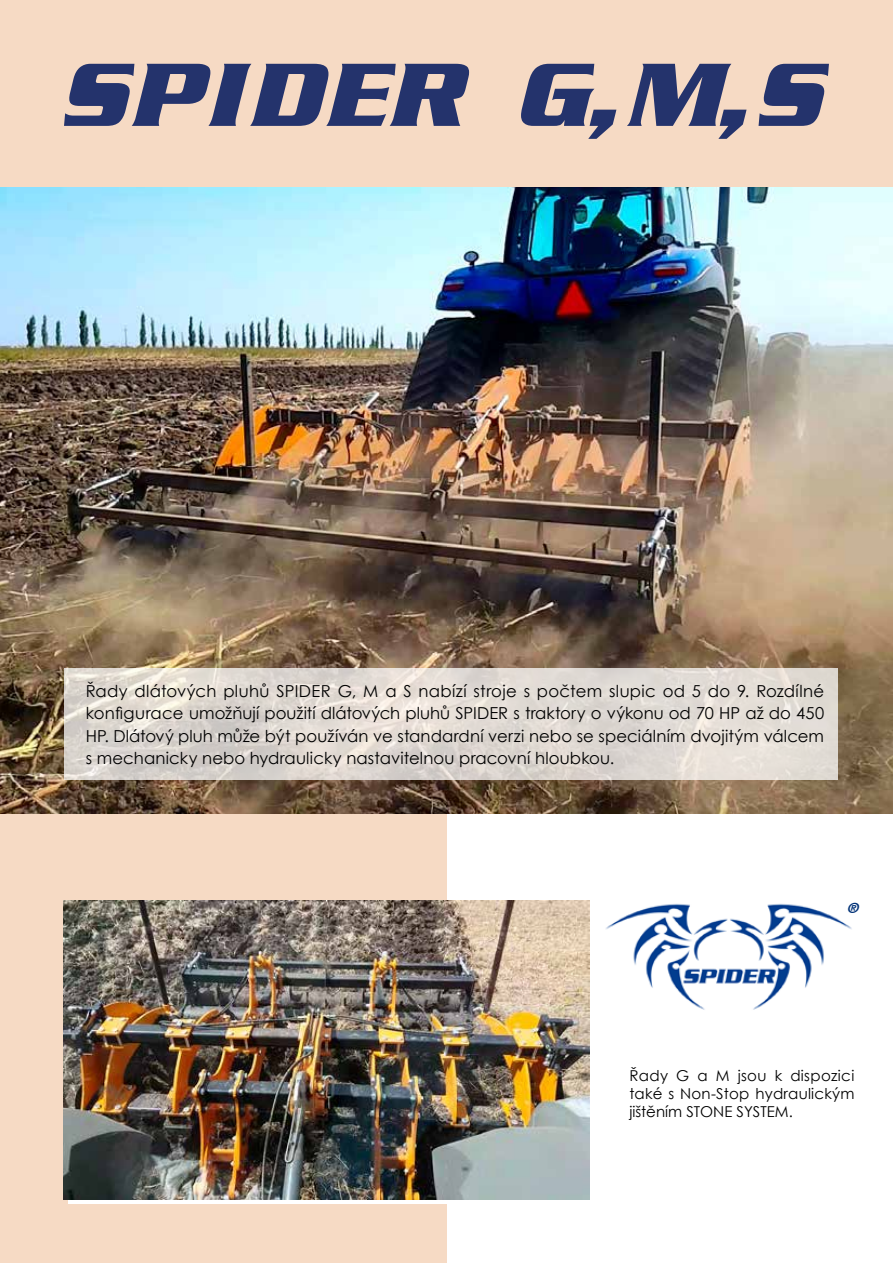
<style>
.page{position:relative;width:893px;height:1263px;background:#fff}
.page>*{position:absolute;margin:0;border:0;box-sizing:border-box;transform-origin:0 0}
.t1{font:16.5px/22.5px "Century Gothic";letter-spacing:.005em;color:#000;text-align:justify}
.t2{font:15.9px "Babylon 6";color:#003277}
.t3{font:15px/18px "Century Gothic";letter-spacing:.015em;color:#000;text-align:justify}
</style>
<div class="page">
<div style="left:0;top:787px;width:446px;height:476px;background:#f6dac4"></div>
<div style="left:0;top:0;width:893px;height:814px;background:#f6dac4"></div>
<img style="left:606px;top:903px;width:246px;height:107px">
<img style="left:0;top:187px;width:893px;height:627px">
<svg style="left:64px;top:668px;width:774px;height:112px;background:#dfd9d2"></svg>
<svg style="left:64px;top:64px;width:765px;height:75px"></svg>
<svg style="left:68px;top:1199px;width:522px;height:4px;fill:#fff"></svg>
<img style="left:64px;top:901px;width:526px;height:298px">
<p class="t1" style="left:86px;top:679px;width:740px">Řady dlátových pluhů SPIDER G, M a S nabízí stroje s počtem slupic od 5 do 9. Rozdílné konfigurace umožňují použití dlátových pluhů SPIDER s traktory o výkonu od 70 HP až do 450<br>HP. Dlátový pluh může být používán ve standardní verzi nebo se speciálním dvojitým válcem s mechanicky nebo hydraulicky nastavitelnou pracovní hloubkou.</p>
<p class="t2" style="left:847px;top:899px;width:15px">®</p>
<p class="t3" style="left:629px;top:1066px;width:227px">Řady G a M jsou k dispozici také s Non-Stop hydraulickým jištěním STONE SYSTEM.</p>
</div>
